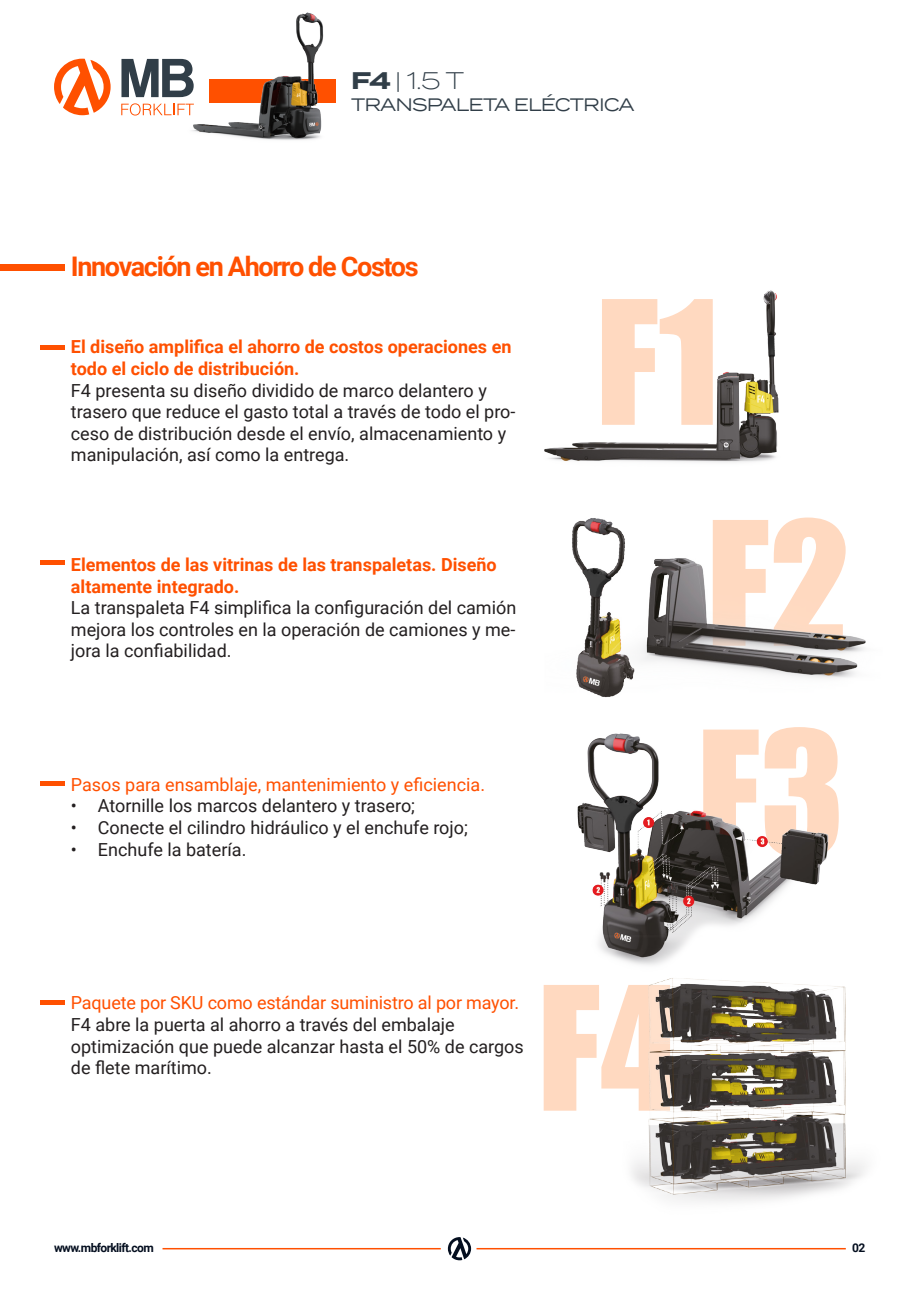
<style>
.page{position:relative;width:919px;height:1289px;background:#fff}
.page>*{position:absolute;margin:0;border:0;box-sizing:border-box;transform-origin:0 0}
.t1{font:159px "Impact";color:#ffd9c0}
.t2{font:700 27px "Roboto";letter-spacing:-.05em;color:#ff5000}
.t3{font:300 24px "Termina";color:#313e48}
.t4{font:18px/21.6px "Roboto";color:#231f20}
.t5{font:700 18px/21.6px "Roboto";color:#ff5000}
.t6{font:18px/21.6px "Roboto";color:#ff5000}
.t7{font:18px "Termina";letter-spacing:-.05em;color:#313e48}
.t8{font:700 12px "Roboto";letter-spacing:-.05em;color:#040e1f}
.s1{font-weight:700}
.s2{color:#231f20}
</style>
<div class="page">
<hr style="left:476px;top:1247px;width:369px;height:2px;background:#ff5000">
<hr style="left:162px;top:1247px;width:279px;height:2px;background:#ff5000">
<svg style="left:448px;top:1237px;width:23px;height:23px"></svg>
<div style="left:209px;top:79px;width:127px;height:23px;background:#ff5000"></div>
<svg style="left:121px;top:59px;width:66px;height:38px"></svg>
<svg style="left:121px;top:103px;width:66px;height:12px"></svg>
<svg style="left:54px;top:59px;width:57px;height:56px"></svg>
<img style="left:187px;top:12px;width:144px;height:128px">
<div style="left:0;top:264px;width:65px;height:6px;background:#ff5000"></div>
<hr style="left:40px;top:345px;width:25px;height:4px;background:#ff5000">
<div style="left:40px;top:560px;width:25px;height:5px;background:#ff5000"></div>
<div style="left:40px;top:781px;width:25px;height:5px;background:#ff5000"></div>
<hr style="left:40px;top:1000px;width:25px;height:4px;background:#ff5000">
<img style="left:534px;top:290px;width:332px;height:960px">
<h3 class="t3" style="left:351px;top:63px;width:115px"><span class="s1">F4</span> | 1.5 T</h3>
<p class="t7" style="left:351px;top:92px;width:285px">TRANSPALETA ELÉCTRICA</p>
<p class="t2" style="left:71px;top:247px;width:349px">Innovación en Ahorro de Costos</p>
<p class="t5" style="left:71px;top:335px;width:442px">El diseño amplifica el ahorro de costos operaciones en todo el ciclo de distribución.</p>
<p class="t4" style="left:71px;top:379px;width:446px">F4 presenta su diseño dividido de marco delantero y trasero que reduce el gasto total a través de todo el pro&shy;ceso de distribución desde el envío, almacenamiento y manipulación, así como la entrega.</p>
<p class="t5" style="left:71px;top:553px;width:427px">Elementos de las vitrinas de las transpaletas. Diseño altamente integrado.</p>
<p class="t4" style="left:71px;top:596px;width:447px;text-align:justify">La transpaleta F4 simplifica la configuración del camión mejora los controles en la operación de camiones y me&shy;jora la confiabilidad.</p>
<p class="t6" style="left:71px;top:772px;width:415px">Pasos para ensamblaje, mantenimiento y eficiencia.</p>
<p class="t4" style="left:71px;top:794px;width:345px">• Atornille los marcos delantero y trasero;</p>
<p class="t4" style="left:71px;top:816px;width:398px">• Conecte el cilindro hidráulico y el enchufe rojo;</p>
<p class="t4" style="left:71px;top:837px;width:177px">• Enchufe la batería.</p>
<p class="t1" style="left:595px;top:239px;width:125px">F1</p>
<p class="t1" style="left:706px;top:460px;width:145px">F2</p>
<p class="t1" style="left:696px;top:669px;width:149px">F3</p>
<p class="t6" style="left:71px;top:991px;width:449px">Paquete por SKU como estándar suministro al por mayor.<br><span class="s2">F4 abre la puerta al ahorro a través del embalaje</span></p>
<p class="t4" style="left:71px;top:1034px;width:454px">optimización que puede alcanzar hasta el 50% de cargos de flete marítimo.</p>
<p class="t1" style="left:537px;top:924px;width:144px">F4</p>
<p class="t8" style="left:54px;top:1239px;width:101px">www.mbforklift.com</p>
<p class="t8" style="left:852px;top:1239px;width:15px">02</p>
</div>
